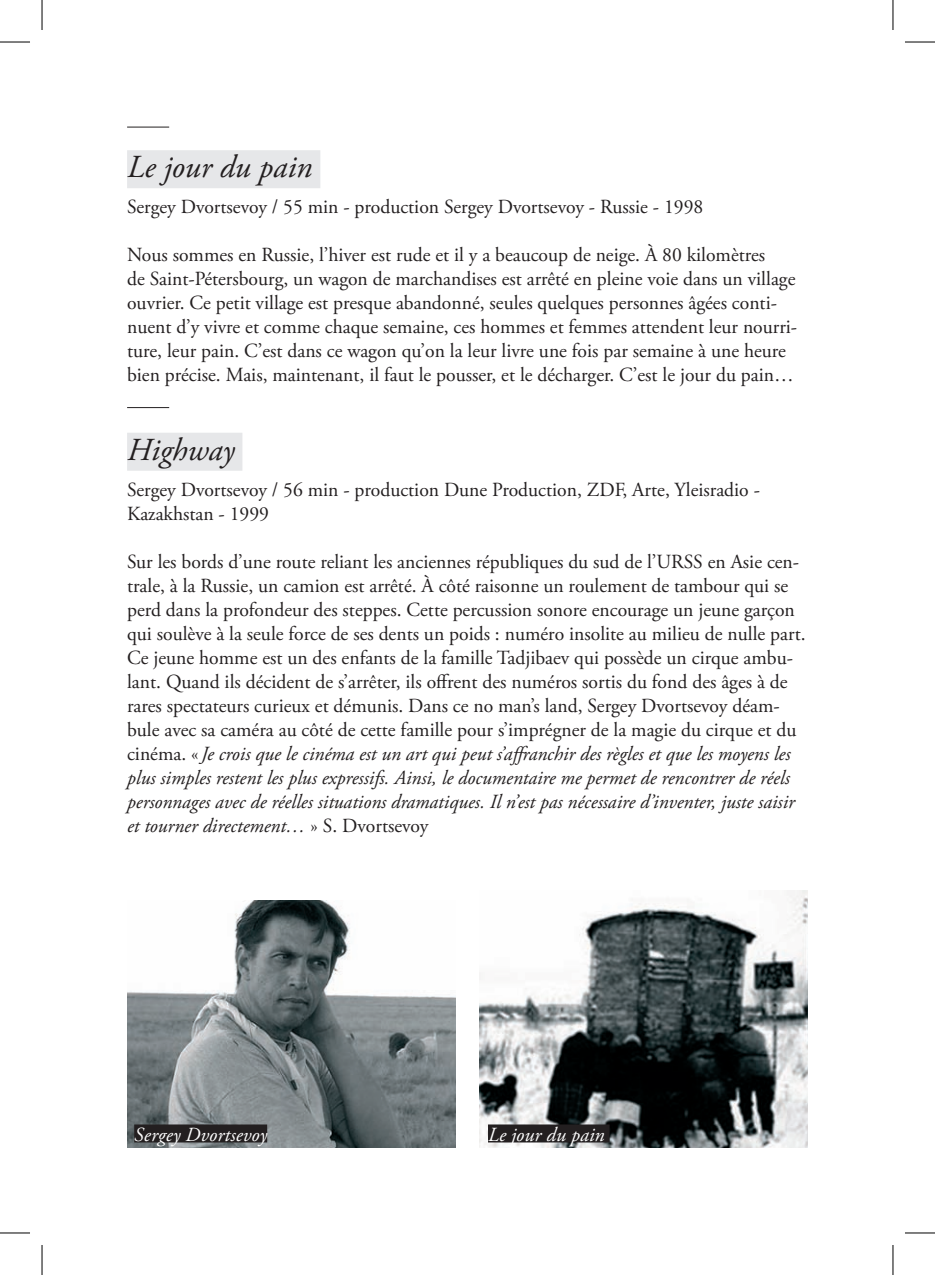
<style>
.page{position:relative;width:935px;height:1275px;background:#fff}
.page>*{position:absolute;margin:0;border:0;box-sizing:border-box;transform-origin:0 0}
.t1{font:italic 32px "Adobe Garamond Pro";color:#231f20}
.t2{font:20px/24px "Adobe Garamond Pro";color:#231f20}
.t3{font:italic 20px "Adobe Garamond Pro";letter-spacing:.01em;color:#fff}
.s1{font-style:italic}
</style>
<div class="page">
<hr style="left:127px;top:127px;width:42px;height:1px;background:#231f20">
<hr style="left:127px;top:407px;width:42px;height:1px;background:#231f20">
<div style="left:127px;top:150px;width:193px;height:38px;background:#e6e7e9"></div>
<div style="left:127px;top:433px;width:115px;height:38px;background:#e6e7e9"></div>
<img style="left:127px;top:901px;width:328px;height:247px">
<img style="left:479px;top:890px;width:328px;height:258px">
<div style="left:488px;top:1124px;width:121px;height:18px;background:#231f20"></div>
<div style="left:134px;top:1124px;width:133px;height:18px;background:#231f20"></div>
<hr style="left:0;top:42px;width:30px;height:1px;background:#000">
<hr style="left:904px;top:42px;width:30px;height:1px;background:#000">
<hr style="left:0;top:1232px;width:30px;height:1px;background:#000">
<hr style="left:904px;top:1232px;width:30px;height:1px;background:#000">
<hr style="left:42px;top:0;width:1px;height:30px;background:#000">
<hr style="left:42px;top:1245px;width:1px;height:30px;background:#000">
<hr style="left:892px;top:0;width:1px;height:30px;background:#000">
<hr style="left:892px;top:1245px;width:1px;height:30px;background:#000">
<h1 class="t1" style="left:127px;top:148px;width:187px">Le jour du pain</h1>
<p class="t2" style="left:127px;top:196px;width:577px">Sergey Dvortsevoy / 55 min - production Sergey Dvortsevoy - Russie - 1998</p>
<p class="t2" style="left:127px;top:244px;width:671px">Nous sommes en Russie, l’hiver est rude et il y a beaucoup de neige. À 80 kilomètres<br>de Saint-Pétersbourg, un wagon de marchandises est arrêté en pleine voie dans un village ouvrier. Ce petit village est presque abandonné, seules quelques personnes âgées conti&shy;nuent d’y vivre et comme chaque semaine, ces hommes et femmes attendent leur nourri&shy;ture, leur pain. C’est dans ce wagon qu’on la leur livre une fois par semaine à une heure bien précise. Mais, maintenant, il faut le pousser, et le décharger. C’est le jour du pain…</p>
<h1 class="t1" style="left:127px;top:430px;width:109px">Highway</h1>
<p class="t2" style="left:127px;top:478px;width:634px">Sergey Dvortsevoy / 56 min - production Dune Production, ZDF, Arte, Yleisradio -<br>Kazakhstan - 1999</p>
<p class="t2" style="left:127px;top:550px;width:680px">Sur les bords d’une route reliant les anciennes républiques du sud de l’URSS en Asie cen&shy;trale, à la Russie, un camion est arrêté. À côté raisonne un roulement de tambour qui se perd dans la profondeur des steppes. Cette percussion sonore encourage un jeune garçon qui soulève à la seule force de ses dents un poids : numéro insolite au milieu de nulle part.<br>Ce jeune homme est un des enfants de la famille Tadjibaev qui possède un cirque ambu&shy;lant. Quand ils décident de s’arrêter, ils offrent des numéros sortis du fond des âges à de rares spectateurs curieux et démunis. Dans ce no man’s land, Sergey Dvortsevoy déam&shy;bule avec sa caméra au côté de cette famille pour s’imprégner de la magie du cirque et du cinéma. «<span class="s1">Je crois que le cinéma est un art qui peut s’affranchir des règles et que les moyens les plus simples restent les plus expressifs. Ainsi, le documentaire me permet de rencontrer de réels personnages avec de réelles situations dramatiques. Il n’est pas nécessaire d’inventer, juste saisir et tourner directement…</span> » S. Dvortsevoy</p>
<p class="t3" style="left:134px;top:1122px;width:134px">Sergey Dvortsevoy</p>
<p class="t3" style="left:488px;top:1122px;width:118px">Le jour du pain</p>
</div>
